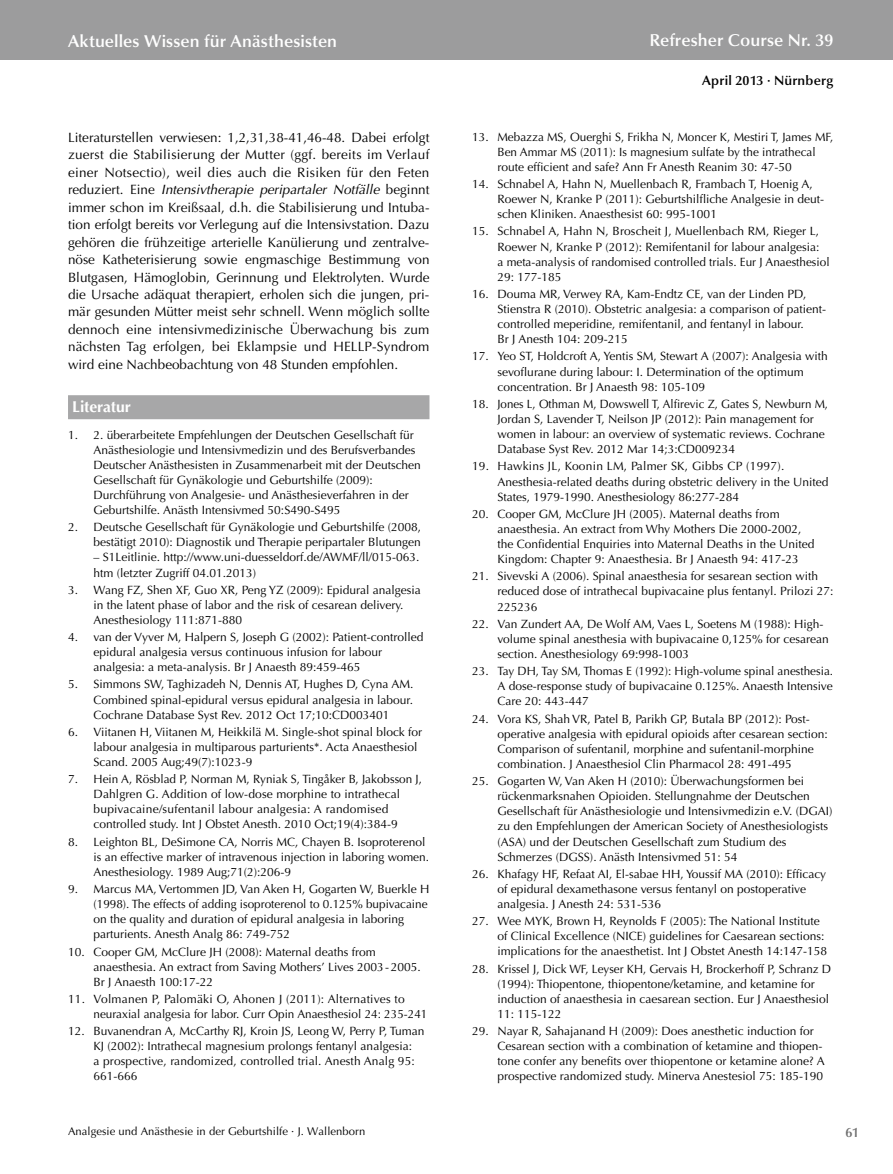
<style>
.page{position:relative;width:893px;height:1174px;background:#fff}
.page>*{position:absolute;margin:0;border:0;box-sizing:border-box;transform-origin:0 0}
.t1{font:600 17.25px "Optima";letter-spacing:.005em;color:#fff}
.t2{font:700 15.75px "Optima";letter-spacing:-.005em;color:#fff}
.t3{font:13.5px/17.4px "Optima";color:#000;text-align:justify}
.t4{font:600 13.5px "Optima";letter-spacing:.01em;color:#000}
.t5{font:600 13.5px "Optima";color:#6e6e6e}
.t6{font:12px/15.1px "Optima";color:#000}
.t7{font:11.25px "Optima";letter-spacing:.005em;color:#000}
.s1{font-style:italic}
</style>
<div class="page">
<div style="left:0;top:0;width:893px;height:60px;background:#9c9c9d"></div>
<div style="left:68px;top:395px;width:361px;height:24px;background:#a7a7a8"></div>
<h1 class="t1" style="left:68px;top:31px;width:271px">Aktuelles Wissen für Anästhesisten</h1>
<h1 class="t1" style="left:649px;top:30px;width:185px">Refresher Course Nr. 39</h1>
<p class="t4" style="left:702px;top:73px;width:133px">April 2013 · Nürnberg</p>
<p class="t3" style="left:68px;top:129px;width:363px">Literaturstellen verwiesen: 1,2,31,38-41,46-48. Dabei erfolgt zuerst die Stabilisierung der Mutter (ggf. bereits im Verlauf einer Notsectio), weil dies auch die Risiken für den Feten reduziert. Eine <span class="s1">Intensivtherapie peripartaler Notfälle</span> beginnt immer schon im Kreißsaal, d.h. die Stabilisierung und Intuba&shy;tion erfolgt bereits vor Verlegung auf die Intensivstation. Dazu gehören die frühzeitige arterielle Kanülierung und zentralve&shy;nöse Katheterisierung sowie engmaschige Bestimmung von Blutgasen, Hämoglobin, Gerinnung und Elektrolyten. Wurde die Ursache adäquat therapiert, erholen sich die jungen, pri&shy;mär gesunden Mütter meist sehr schnell. Wenn möglich sollte dennoch eine intensivmedizinische Überwachung bis zum nächsten Tag erfolgen, bei Eklampsie und HELLP-Syndrom wird eine Nachbeobachtung von 48 Stunden empfohlen.</p>
<h2 class="t2" style="left:72px;top:398px;width:60px">Literatur</h2>
<p class="t6" style="left:94px;top:427px;width:329px;text-indent:-26px">1. 2. überarbeitete Empfehlungen der Deutschen Gesellschaft für Anästhesiologie und Intensivmedizin und des Berufsverbandes Deutscher Anästhesisten in Zusammenarbeit mit der Deutschen Gesellschaft für Gynäkologie und Geburtshilfe (2009):<br>Durchführung von Analgesie- und Anästhesieverfahren in der Geburtshilfe. Anästh Intensivmed 50:S490-S495</p>
<p class="t6" style="left:68px;top:520px;width:355px;text-align:right">2. Deutsche Gesellschaft für Gynäkologie und Geburtshilfe (2008, bestätigt 2010): Diagnostik und Therapie peripartaler Blutungen</p>
<p class="t6" style="left:94px;top:550px;width:328px">– S1Leitlinie. http://www.uni-duesseldorf.de/AWMF/ll/015-063. htm (letzter Zugriff 04.01.2013)</p>
<p class="t6" style="left:94px;top:582px;width:329px;text-indent:-26px">3. Wang FZ, Shen XF, Guo XR, Peng YZ (2009): Epidural analgesia in the latent phase of labor and the risk of cesarean delivery.<br>Anesthesiology 111:871-880</p>
<p class="t6" style="left:94px;top:629px;width:332px;text-indent:-26px">4. van der Vyver M, Halpern S, Joseph G (2002): Patient-controlled epidural analgesia versus continuous infusion for labour analgesia: a meta-analysis. Br J Anaesth 89:459-465</p>
<p class="t6" style="left:94px;top:677px;width:321px;text-align:justify;text-indent:-26px">5. Simmons SW, Taghizadeh N, Dennis AT, Hughes D, Cyna AM.<br>Combined spinal-epidural versus epidural analgesia in labour.<br>Cochrane Database Syst Rev. 2012 Oct 17;10:CD003401</p>
<p class="t6" style="left:94px;top:724px;width:330px;text-indent:-26px">6. Viitanen H, Viitanen M, Heikkilä M. Single-shot spinal block for labour analgesia in multiparous parturients*. Acta Anaesthesiol<br>Scand. 2005 Aug;49(7):1023-9</p>
<p class="t6" style="left:94px;top:772px;width:330px;text-indent:-26px">7. Hein A, Rösblad P, Norman M, Ryniak S, Tingåker B, Jakobsson J, Dahlgren G. Addition of low-dose morphine to intrathecal bupivacaine/sufentanil labour analgesia: A randomised controlled study. Int J Obstet Anesth. 2010 Oct;19(4):384-9</p>
<p class="t6" style="left:94px;top:834px;width:337px;text-indent:-26px">8. Leighton BL, DeSimone CA, Norris MC, Chayen B. Isoproterenol is an effective marker of intravenous injection in laboring women.<br>Anesthesiology. 1989 Aug;71(2):206-9</p>
<p class="t6" style="left:94px;top:881px;width:337px;text-indent:-26px">9. Marcus MA, Vertommen JD, Van Aken H, Gogarten W, Buerkle H (1998). The effects of adding isoproterenol to 0.125% bupivacaine on the quality and duration of epidural analgesia in laboring parturients. Anesth Analg 86: 749-752</p>
<p class="t6" style="left:94px;top:944px;width:329px;text-indent:-26px">10. Cooper GM, McClure JH (2008): Maternal deaths from anaesthesia. An extract from Saving Mothers’ Lives 2003-2005.<br>Br J Anaesth 100:17-22</p>
<p class="t6" style="left:94px;top:991px;width:335px;text-indent:-26px">11. Volmanen P, Palomäki O, Ahonen J (2011): Alternatives to neuraxial analgesia for labor. Curr Opin Anaesthesiol 24: 235-241</p>
<p class="t6" style="left:94px;top:1023px;width:333px;text-indent:-26px">12. Buvanendran A, McCarthy RJ, Kroin JS, Leong W, Perry P, Tuman KJ (2002): Intrathecal magnesium prolongs fentanyl analgesia:<br>a prospective, randomized, controlled trial. Anesth Analg 95:<br>661-666</p>
<p class="t6" style="left:497px;top:129px;width:337px;text-indent:-26px">13. Mebazza MS, Ouerghi S, Frikha N, Moncer K, Mestiri T, James MF,<br>Ben Ammar MS (2011): Is magnesium sulfate by the intrathecal route efficient and safe? Ann Fr Anesth Reanim 30: 47-50</p>
<p class="t6" style="left:497px;top:177px;width:327px;text-indent:-26px">14. Schnabel A, Hahn N, Muellenbach R, Frambach T, Hoenig A,<br>Roewer N, Kranke P (2011): Geburtshilfliche Analgesie in deut&shy;schen Kliniken. Anaesthesist 60: 995-1001</p>
<p class="t6" style="left:497px;top:224px;width:334px;text-indent:-26px">15. Schnabel A, Hahn N, Broscheit J, Muellenbach RM, Rieger L, Roewer N, Kranke P (2012): Remifentanil for labour analgesia:<br>a meta-analysis of randomised controlled trials. Eur J Anaesthesiol 29: 177-185</p>
<p class="t6" style="left:497px;top:286px;width:330px;text-indent:-26px">16. Douma MR, Verwey RA, Kam-Endtz CE, van der Linden PD, Stienstra R (2010). Obstetric analgesia: a comparison of patient&shy;controlled meperidine, remifentanil, and fentanyl in labour.<br>Br J Anesth 104: 209-215</p>
<p class="t6" style="left:497px;top:349px;width:332px;text-indent:-26px">17. Yeo ST, Holdcroft A, Yentis SM, Stewart A (2007): Analgesia with sevoflurane during labour: I. Determination of the optimum concentration. Br J Anaesth 98: 105-109</p>
<p class="t6" style="left:497px;top:396px;width:332px;text-indent:-26px">18. Jones L, Othman M, Dowswell T, Alfirevic Z, Gates S, Newburn M, Jordan S, Lavender T, Neilson JP (2012): Pain management for women in labour: an overview of systematic reviews. Cochrane Database Syst Rev. 2012 Mar 14;3:CD009234</p>
<p class="t6" style="left:497px;top:459px;width:333px;text-indent:-26px">19. Hawkins JL, Koonin LM, Palmer SK, Gibbs CP (1997).<br>Anesthesia-related deaths during obstetric delivery in the United<br>States, 1979-1990. Anesthesiology 86:277-284</p>
<p class="t6" style="left:497px;top:506px;width:318px;text-indent:-26px">20. Cooper GM, McClure JH (2005). Maternal deaths from anaesthesia. An extract from Why Mothers Die 2000-2002, the Confidential Enquiries into Maternal Deaths in the United Kingdom: Chapter 9: Anaesthesia. Br J Anaesth 94: 417-23</p>
<p class="t6" style="left:497px;top:569px;width:337px;text-indent:-26px">21. Sivevski A (2006). Spinal anaesthesia for sesarean section with reduced dose of intrathecal bupivacaine plus fentanyl. Prilozi 27:<br>225236</p>
<p class="t6" style="left:497px;top:616px;width:333px;text-indent:-26px">22. Van Zundert AA, De Wolf AM, Vaes L, Soetens M (1988): High&shy;volume spinal anesthesia with bupivacaine 0,125% for cesarean section. Anesthesiology 69:998-1003</p>
<p class="t6" style="left:497px;top:663px;width:337px;text-align:justify;text-indent:-26px">23. Tay DH, Tay SM, Thomas E (1992): High-volume spinal anesthesia.<br>A dose-response study of bupivacaine 0.125%. Anaesth Intensive Care 20: 443-447</p>
<p class="t6" style="left:497px;top:711px;width:332px;text-indent:-26px">24. Vora KS, Shah VR, Patel B, Parikh GP, Butala BP (2012): Post&shy;operative analgesia with epidural opioids after cesarean section:<br>Comparison of sufentanil, morphine and sufentanil-morphine combination. J Anaesthesiol Clin Pharmacol 28: 491-495</p>
<p class="t6" style="left:497px;top:773px;width:337px;text-indent:-26px">25. Gogarten W, Van Aken H (2010): Überwachungsformen bei rückenmarksnahen Opioiden. Stellungnahme der Deutschen Gesellschaft für Anästhesiologie und Intensivmedizin e.V. (DGAI) zu den Empfehlungen der American Society of Anesthesiologists (ASA) und der Deutschen Gesellschaft zum Studium des Schmerzes (DGSS). Anästh Intensivmed 51: 54</p>
<p class="t6" style="left:497px;top:866px;width:330px;text-indent:-26px">26. Khafagy HF, Refaat AI, El-sabae HH, Youssif MA (2010): Efficacy of epidural dexamethasone versus fentanyl on postoperative analgesia. J Anesth 24: 531-536</p>
<p class="t6" style="left:497px;top:913px;width:331px;text-indent:-26px">27. Wee MYK, Brown H, Reynolds F (2005): The National Institute of Clinical Excellence (NICE) guidelines for Caesarean sections: implications for the anaesthetist. Int J Obstet Anesth 14:147-158</p>
<p class="t6" style="left:497px;top:961px;width:335px;text-indent:-26px">28. Krissel J, Dick WF, Leyser KH, Gervais H, Brockerhoff P, Schranz D (1994): Thiopentone, thiopentone/ketamine, and ketamine for induction of anaesthesia in caesarean section. Eur J Anaesthesiol 11: 115-122</p>
<p class="t6" style="left:497px;top:1023px;width:329px;text-indent:-26px">29. Nayar R, Sahajanand H (2009): Does anesthetic induction for Cesarean section with a combination of ketamine and thiopen&shy;tone confer any benefits over thiopentone or ketamine alone? A prospective randomized study. Minerva Anestesiol 75: 185-190</p>
<p class="t7" style="left:68px;top:1125px;width:299px">Analgesie und Anästhesie in der Geburtshilfe · J. Wallenborn</p>
<p class="t5" style="left:845px;top:1124px;width:15px">61</p>
</div>
